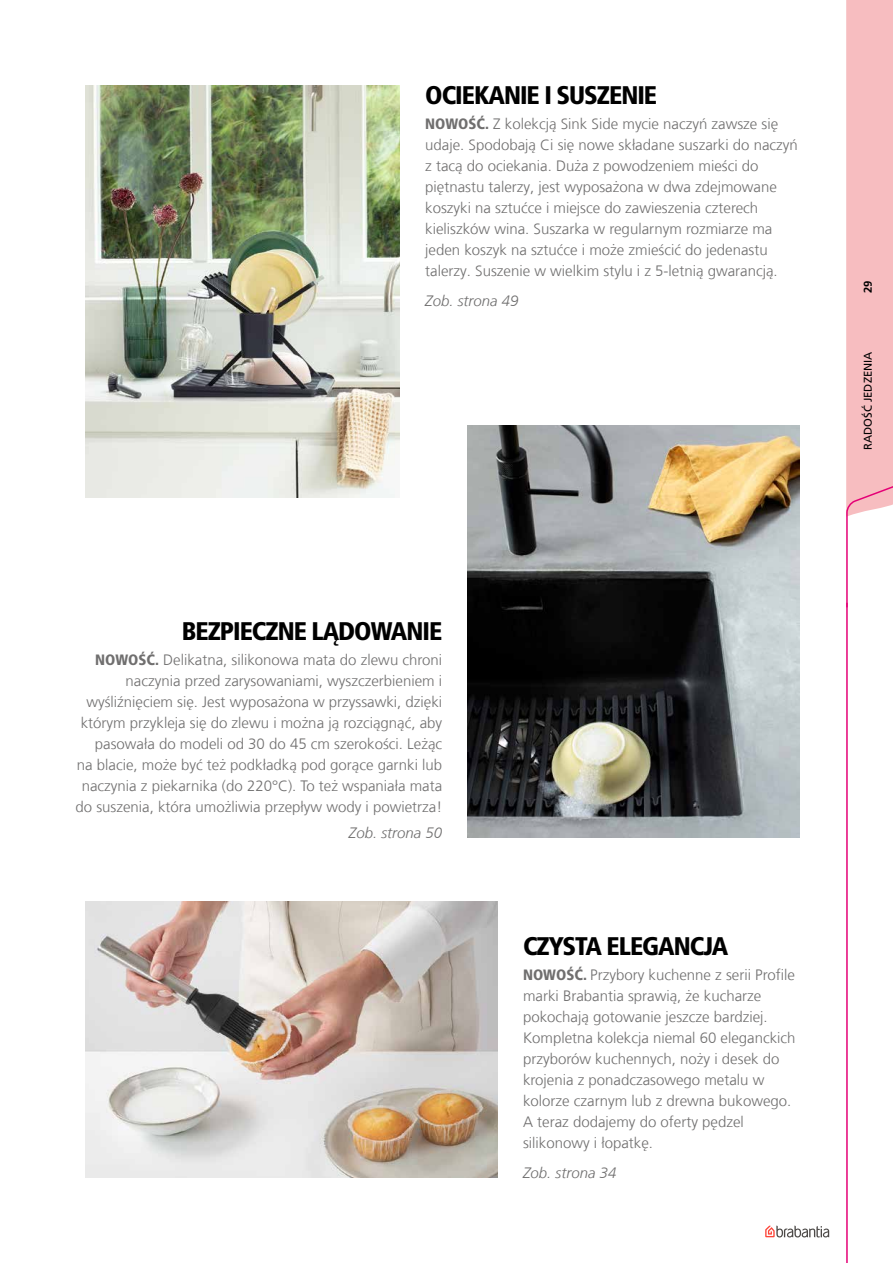
<style>
.page{position:relative;width:893px;height:1263px;background:#fff}
.page>*{position:absolute;margin:0;border:0;box-sizing:border-box;transform-origin:0 0}
.t1{font:900 condensed 25.5px "Frutiger LT Com";letter-spacing:-.04em;color:#000}
.t2{font:300 15px/21px "Frutiger LT Com";color:#706f6f}
.t3{font:italic 300 15px "Frutiger LT Com";color:#706f6f}
.t4{font:11.25px "Frutiger LT Com";color:#000}
.t5{font:700 11.25px "Frutiger LT Com";color:#000}
.s1{font-weight:900;font-stretch:condensed}
</style>
<div class="page">
<svg style="left:765px;top:1225px;width:64px;height:12px"></svg>
<img style="left:468px;top:425px;width:331px;height:413px">
<img style="left:85px;top:85px;width:315px;height:412px">
<img style="left:85px;top:901px;width:412px;height:277px">
<svg style="left:846px;top:0;width:47px;height:603px;background:#f8c5c9"></svg>
<hr style="left:846px;top:603px;width:2px;height:660px;background:#e50076">
<h1 class="t1" style="left:425px;top:80px;width:233px">OCIEKANIE I SUSZENIE</h1>
<p class="t2" style="left:425px;top:114px;width:374px"><span class="s1">NOWOŚĆ.</span> Z kolekcją Sink Side mycie naczyń zawsze się udaje. Spodobają Ci się nowe składane suszarki do naczyń z tacą do ociekania. Duża z powodzeniem mieści do piętnastu talerzy, jest wyposażona w dwa zdejmowane koszyki na sztućce i miejsce do zawieszenia czterech kieliszków wina. Suszarka w regularnym rozmiarze ma jeden koszyk na sztućce i może zmieścić do jedenastu talerzy. Suszenie w wielkim stylu i z 5-letnią gwarancją.</p>
<p class="t3" style="left:425px;top:292px;width:95px">Zob. strona 49</p>
<p class="t5" style="left:861px;top:293px;width:14px;rotate:-90deg">29</p>
<p class="t4" style="left:861px;top:450px;width:100px;rotate:-90deg">RADOŚĆ JEDZENIA</p>
<h1 class="t1" style="left:182px;top:616px;width:262px">BEZPIECZNE LĄDOWANIE</h1>
<p class="t2" style="left:76px;top:650px;width:368px;text-align:right"><span class="s1">NOWOŚĆ.</span> Delikatna, silikonowa mata do zlewu chroni naczynia przed zarysowaniami, wyszczerbieniem i wyśliźnięciem się. Jest wyposażona w przyssawki, dzięki którym przykleja się do zlewu i można ją rozciągnąć, aby pasowała do modeli od 30 do 45 cm szerokości. Leżąc na blacie, może być też podkładką pod gorące garnki lub naczynia z piekarnika (do 220°C). To też wspaniała mata do suszenia, która umożliwia przepływ wody i powietrza!</p>
<p class="t3" style="left:349px;top:823px;width:95px">Zob. strona 50</p>
<h1 class="t1" style="left:523px;top:931px;width:207px">CZYSTA ELEGANCJA</h1>
<p class="t2" style="left:523px;top:964px;width:274px"><span class="s1">NOWOŚĆ.</span> Przybory kuchenne z serii Profile marki Brabantia sprawią, że kucharze pokochają gotowanie jeszcze bardziej.<br>Kompletna kolekcja niemal 60 eleganckich przyborów kuchennych, noży i desek do krojenia z ponadczasowego metalu w kolorze czarnym lub z drewna bukowego.<br>A teraz dodajemy do oferty pędzel silikonowy i łopatkę.</p>
<p class="t3" style="left:523px;top:1163px;width:95px">Zob. strona 34</p>
</div>
